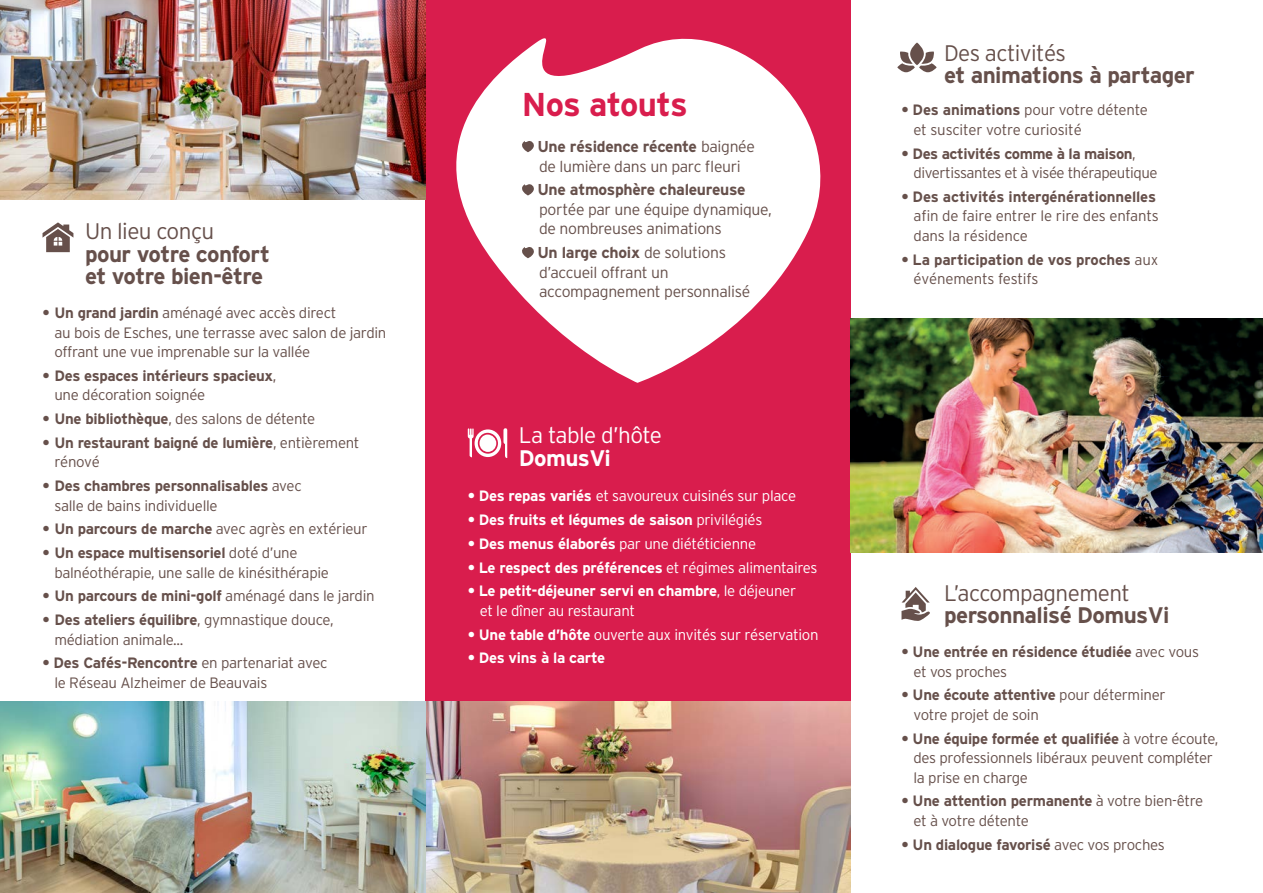
<style>
.page{position:relative;width:1263px;height:893px;background:#fff}
.page>*{position:absolute;margin:0;border:0;box-sizing:border-box;transform-origin:0 0}
.t1{font:700 33px "Interstate";letter-spacing:-.02em;color:#d91d4d}
.t2{font:700 22.5px "Interstate";letter-spacing:-.025em;color:#66504b}
.t3{font:300 22.5px "Interstate";letter-spacing:-.025em;color:#66504b}
.t4{font:300 22.5px "Interstate";letter-spacing:-.025em;color:#fff}
.t5{font:700 22.5px "Interstate";letter-spacing:-.025em;color:#fff}
.t6{font:300 15.75px/19.5px "Interstate";letter-spacing:-.02em;color:#66504b}
.t7{font:300 15px/19.5px "Interstate";letter-spacing:-.02em;color:#66504b}
.t8{font:700 15px/19.5px "Interstate";letter-spacing:-.02em;color:#66504b}
.t9{font:300 15px/19.5px "Interstate";letter-spacing:-.02em;color:#fff}
.t10{font:700 15px "Interstate";letter-spacing:-.02em;color:#fff}
.s1{font-weight:700}
.s2{font-weight:300}
</style>
<div class="page">
<div style="left:425px;top:0;width:425px;height:702px;background:#d91d4d"></div>
<img style="left:0;top:0;width:425px;height:200px">
<img style="left:850px;top:319px;width:413px;height:234px">
<svg style="left:408px;top:3px;width:453px;height:380px;fill:#fff"></svg>
<svg style="left:520px;top:140px;width:15px;height:12px"></svg>
<svg style="left:520px;top:183px;width:15px;height:12px"></svg>
<svg style="left:520px;top:246px;width:15px;height:12px"></svg>
<svg style="left:468px;top:428px;width:39px;height:30px"></svg>
<div style="left:479px;top:435px;width:17px;height:17px;background:#fff;border-radius:50%"></div>
<svg style="left:897px;top:51px;width:40px;height:21px"></svg>
<svg style="left:910px;top:43px;width:14px;height:22px"></svg>
<svg style="left:43px;top:222px;width:30px;height:30px"></svg>
<svg style="left:901px;top:587px;width:29px;height:34px"></svg>
<img style="left:0;top:702px;width:850px;height:191px">
<p class="t3" style="left:85px;top:219px;width:131px">Un lieu conçu</p>
<p class="t2" style="left:85px;top:241px;width:186px">pour votre confort</p>
<p class="t2" style="left:85px;top:264px;width:180px">et votre bien-être</p>
<p class="t7" style="left:54px;top:303px;width:333px;text-indent:-12px"><span class="s1">• Un grand jardin</span> aménagé avec accès direct<br>au bois de Esches, une terrasse avec salon de jardin offrant une vue imprenable sur la vallée</p>
<p class="t8" style="left:54px;top:366px;width:224px;text-indent:-12px">• Des espaces intérieurs spacieux<span class="s2">, une décoration soignée</span></p>
<p class="t7" style="left:43px;top:409px;width:274px"><span class="s1">• Une bibliothèque</span>, des salons de détente</p>
<p class="t8" style="left:54px;top:433px;width:307px;text-indent:-12px">• Un restaurant baigné de lumière<span class="s2">, entièrement rénové</span></p>
<p class="t8" style="left:54px;top:476px;width:249px;text-indent:-12px">• Des chambres personnalisables <span class="s2">avec salle de bains individuelle</span></p>
<p class="t7" style="left:43px;top:519px;width:327px"><span class="s1">• Un parcours de marche</span> avec agrès en extérieur</p>
<p class="t7" style="left:54px;top:543px;width:276px;text-indent:-12px"><span class="s1">• Un espace multisensoriel</span> doté d’une balnéothérapie, une salle de kinésithérapie</p>
<p class="t8" style="left:43px;top:586px;width:334px">• Un parcours de mini-golf <span class="s2">aménagé dans le jardin</span></p>
<p class="t7" style="left:54px;top:610px;width:281px;text-indent:-12px"><span class="s1">• Des ateliers équilibre</span>, gymnastique douce, médiation animale...</p>
<p class="t7" style="left:54px;top:653px;width:275px;text-indent:-12px"><span class="s1">• Des Cafés-Rencontre</span> en partenariat avec le Réseau Alzheimer de Beauvais</p>
<p class="t1" style="left:522px;top:86px;width:167px">Nos atouts</p>
<p class="t6" style="left:537px;top:137px;width:219px"><span class="s1">Une résidence récente</span> baignée de lumière dans un parc fleuri</p>
<p class="t6" style="left:537px;top:180px;width:236px"><span class="s1">Une atmosphère chaleureuse </span>portée par une équipe dynamique, de nombreuses animations</p>
<p class="t6" style="left:537px;top:243px;width:215px"><span class="s1">Un large choix</span> de solutions d’accueil offrant un accompagnement personnalisé</p>
<p class="t4" style="left:519px;top:423px;width:145px">La table d’hôte</p>
<p class="t5" style="left:519px;top:445px;width:94px">DomusVi</p>
<p class="t9" style="left:468px;top:486px;width:330px"><span class="s1">• Des repas variés</span> et savoureux cuisinés sur place</p>
<p class="t10" style="left:468px;top:511px;width:296px">• Des fruits et légumes de saison <span class="s2">privilégiés</span></p>
<p class="t9" style="left:468px;top:534px;width:290px"><span class="s1">• Des menus élaborés</span> par une diététicienne</p>
<p class="t10" style="left:468px;top:559px;width:351px">• Le respect des préférences <span class="s2">et régimes alimentaires</span></p>
<p class="t9" style="left:480px;top:581px;width:318px;text-indent:-12px"><span class="s1">• Le petit-déjeuner servi en chambre</span>, le déjeuner et le dîner au restaurant</p>
<p class="t9" style="left:468px;top:624px;width:352px"><span class="s1">• Une table d’hôte</span> ouverte aux invités sur réservation</p>
<p class="t10" style="left:468px;top:650px;width:139px">• Des vins à la carte</p>
<p class="t3" style="left:944px;top:40px;width:124px">Des activités</p>
<p class="t2" style="left:944px;top:63px;width:252px">et animations à partager</p>
<p class="t7" style="left:913px;top:100px;width:236px;text-indent:-12px"><span class="s1">• Des animations</span> pour votre détente et susciter votre curiosité</p>
<p class="t7" style="left:913px;top:143px;width:246px;text-indent:-12px"><span class="s1">• Des activités comme à la maison</span>, divertissantes et à visée thérapeutique</p>
<p class="t7" style="left:913px;top:187px;width:247px;text-indent:-12px"><span class="s1">• Des activités intergénérationnelles </span>afin de faire entrer le rire des enfants dans la résidence</p>
<p class="t8" style="left:913px;top:249px;width:247px;text-indent:-12px">• La participation de vos proches <span class="s2">aux événements festifs</span></p>
<p class="t3" style="left:944px;top:580px;width:187px">L’accompagnement</p>
<p class="t2" style="left:944px;top:603px;width:227px">personnalisé DomusVi</p>
<p class="t8" style="left:913px;top:642px;width:287px;text-indent:-12px">• Une entrée en résidence étudiée <span class="s2">avec vous et vos proches</span></p>
<p class="t7" style="left:913px;top:685px;width:254px;text-indent:-12px"><span class="s1">• Une écoute attentive</span> pour déterminer votre projet de soin</p>
<p class="t7" style="left:913px;top:728px;width:306px;text-indent:-12px"><span class="s1">• Une équipe formée et qualifiée</span> à votre écoute, des professionnels libéraux peuvent compléter la prise en charge</p>
<p class="t7" style="left:913px;top:791px;width:291px;text-indent:-12px"><span class="s1">• Une attention permanente</span> à votre bien-être et à votre détente</p>
<p class="t8" style="left:901px;top:835px;width:265px">• Un dialogue favorisé <span class="s2">avec vos proches</span></p>
</div>
